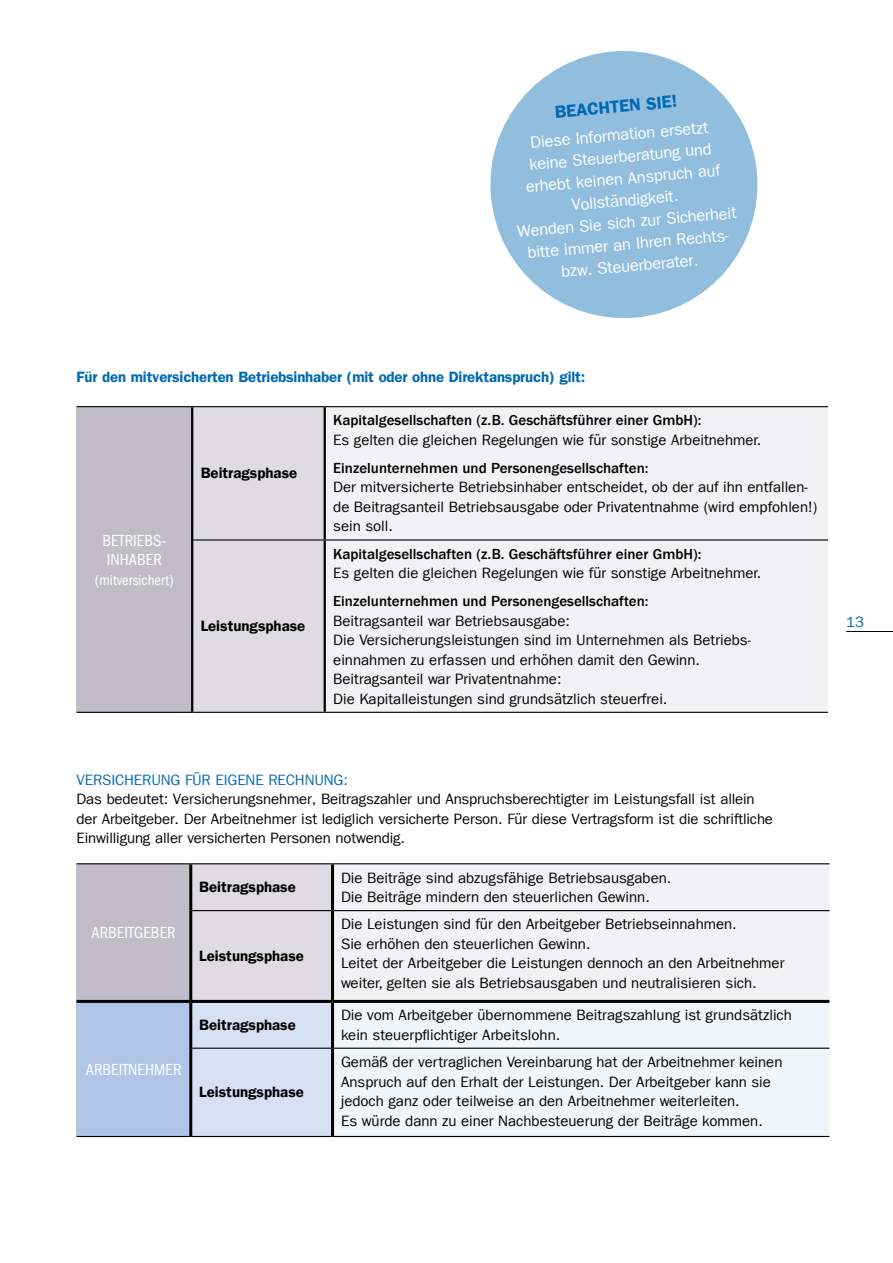
<style>
.page{position:relative;width:893px;height:1263px;background:#fff}
.page>*{position:absolute;margin:0;border:0;box-sizing:border-box;transform-origin:0 0}
.t1{font:17.4px "Franklin Gothic LT Com Dm";color:#0069b4}
.t2{font:16.5px/21.9px "Franklin Gothic LT Com";color:#fff;text-align:center}
.t3{font:condensed 16.5px/19.5px "Franklin Gothic LT Com";color:#fff}
.t4{font:15px/19.5px "Franklin Gothic LT Com";color:#000}
.t5{font:500 15px "Franklin Gothic LT Com";color:#000}
.t6{font:15px "Franklin Gothic LT Com Dm";color:#000}
.t7{font:15px "Franklin Gothic LT Com Dm";letter-spacing:-.01em;color:#0069b4}
.t8{font:15px "Franklin Gothic LT Com";letter-spacing:-.01em;color:#0069b4}
.t9{font:condensed 15px "Franklin Gothic LT Com";color:#fff}
</style>
<div class="page">
<hr style="left:846px;top:631px;width:47px;height:1px;background:#000">
<div style="left:77px;top:407px;width:115px;height:305px;background:#c0bdc8"></div>
<div style="left:193px;top:407px;width:131px;height:305px;background:#dedce2"></div>
<div style="left:326px;top:407px;width:502px;height:305px;background:#f2f1f4"></div>
<hr style="left:77px;top:406px;width:115px;height:1px;background:#000">
<hr style="left:192px;top:406px;width:133px;height:1px;background:#000">
<hr style="left:325px;top:406px;width:503px;height:1px;background:#000">
<hr style="left:77px;top:712px;width:115px;height:1px;background:#000">
<hr style="left:192px;top:712px;width:133px;height:1px;background:#000">
<hr style="left:325px;top:712px;width:503px;height:1px;background:#000">
<hr style="left:191px;top:407px;width:2px;height:133px;background:#000">
<hr style="left:324px;top:407px;width:2px;height:132px;background:#000">
<hr style="left:191px;top:540px;width:2px;height:172px;background:#000">
<hr style="left:324px;top:540px;width:2px;height:172px;background:#000">
<hr style="left:193px;top:539px;width:132px;height:1px;background:#000">
<hr style="left:325px;top:539px;width:503px;height:1px;background:#000">
<div style="left:77px;top:864px;width:114px;height:137px;background:#c0bdc8"></div>
<div style="left:334px;top:864px;width:495px;height:136px;background:#f2f1f4"></div>
<div style="left:77px;top:1001px;width:114px;height:135px;background:#b0c5e7"></div>
<svg style="left:192px;top:864px;width:139px;height:272px;background:#d9dde9"></svg>
<div style="left:334px;top:1003px;width:495px;height:133px;background:#f0f4fb"></div>
<hr style="left:77px;top:863px;width:114px;height:1px;background:#000">
<hr style="left:191px;top:863px;width:142px;height:1px;background:#000">
<hr style="left:333px;top:863px;width:496px;height:1px;background:#000">
<hr style="left:192px;top:910px;width:139px;height:1px;background:#000">
<hr style="left:334px;top:910px;width:495px;height:1px;background:#000">
<hr style="left:192px;top:1048px;width:139px;height:1px;background:#000">
<hr style="left:334px;top:1048px;width:495px;height:1px;background:#000">
<hr style="left:77px;top:1136px;width:114px;height:1px;background:#000">
<hr style="left:191px;top:1136px;width:142px;height:1px;background:#000">
<hr style="left:333px;top:1136px;width:496px;height:1px;background:#000">
<hr style="left:189px;top:864px;width:3px;height:47px;background:#000">
<hr style="left:331px;top:864px;width:3px;height:47px;background:#000">
<hr style="left:189px;top:911px;width:3px;height:89px;background:#000">
<hr style="left:331px;top:911px;width:3px;height:89px;background:#000">
<hr style="left:189px;top:1003px;width:3px;height:45px;background:#000">
<hr style="left:331px;top:1003px;width:3px;height:45px;background:#000">
<hr style="left:189px;top:1048px;width:3px;height:88px;background:#000">
<hr style="left:331px;top:1048px;width:3px;height:88px;background:#000">
<hr style="left:77px;top:1000px;width:114px;height:3px;background:#000">
<hr style="left:191px;top:1000px;width:142px;height:3px;background:#000">
<hr style="left:333px;top:1000px;width:496px;height:3px;background:#000">
<svg style="left:490px;top:51px;width:268px;height:267px;fill:#92bede"></svg>
<p class="t1" style="left:554px;top:101px;width:124px;rotate:-5deg">BEACHTEN SIE!</p>
<p class="t2" style="left:509px;top:133px;width:221px;rotate:-5deg">Diese Information ersetzt keine Steuerberatung und erhebt keinen Anspruch auf<br>Vollständigkeit.<br>Wenden Sie sich zur Sicherheit bitte immer an Ihren Rechts&shy;bzw. Steuerberater.</p>
<p class="t7" style="left:77px;top:368px;width:510px">Für den mitversicherten Betriebsinhaber (mit oder ohne Direktanspruch) gilt:</p>
<p class="t3" style="left:102px;top:531px;width:65px">BETRIEBS-<br>INHABER</p>
<p class="t9" style="left:95px;top:571px;width:80px">(mitversichert)</p>
<p class="t6" style="left:201px;top:464px;width:98px">Beitragsphase</p>
<p class="t6" style="left:201px;top:617px;width:106px">Leistungsphase</p>
<p class="t5" style="left:333px;top:412px;width:370px">Kapitalgesellschaften (z.B. Geschäftsführer einer GmbH):</p>
<p class="t4" style="left:333px;top:430px;width:430px">Es gelten die gleichen Regelungen wie für sonstige Arbeitnehmer.</p>
<p class="t5" style="left:333px;top:460px;width:317px">Einzelunternehmen und Personengesellschaften:</p>
<p class="t4" style="left:333px;top:478px;width:485px">Der mitversicherte Betriebsinhaber entscheidet, ob der auf ihn entfallen&shy;de Beitragsanteil Betriebsausgabe oder Privatentnahme (wird empfohlen!) sein soll.</p>
<p class="t5" style="left:333px;top:545px;width:370px">Kapitalgesellschaften (z.B. Geschäftsführer einer GmbH):</p>
<p class="t4" style="left:333px;top:563px;width:430px">Es gelten die gleichen Regelungen wie für sonstige Arbeitnehmer.</p>
<p class="t5" style="left:333px;top:593px;width:317px">Einzelunternehmen und Personengesellschaften:</p>
<p class="t4" style="left:333px;top:611px;width:419px">Beitragsanteil war Betriebsausgabe:<br>Die Versicherungsleistungen sind im Unternehmen als Betriebs&shy;einnahmen zu erfassen und erhöhen damit den Gewinn.<br>Beitragsanteil war Privatentnahme:<br>Die Kapitalleistungen sind grundsätzlich steuerfrei.</p>
<p class="t8" style="left:77px;top:771px;width:273px">VERSICHERUNG FÜR EIGENE RECHNUNG:</p>
<p class="t4" style="left:77px;top:789px;width:698px">Das bedeutet: Versicherungsnehmer, Beitragszahler und Anspruchsberechtigter im Leistungsfall ist allein der Arbeitgeber. Der Arbeitnehmer ist lediglich versicherte Person. Für diese Vertragsform ist die schriftliche<br>Einwilligung aller versicherten Personen notwendig.</p>
<p class="t3" style="left:92px;top:923px;width:86px">ARBEITGEBER</p>
<p class="t3" style="left:86px;top:1059px;width:97px">ARBEITNEHMER</p>
<p class="t6" style="left:199px;top:878px;width:98px">Beitragsphase</p>
<p class="t4" style="left:341px;top:868px;width:332px">Die Beiträge sind abzugsfähige Betriebsausgaben.<br>Die Beiträge mindern den steuerlichen Gewinn.</p>
<p class="t6" style="left:199px;top:947px;width:106px">Leistungsphase</p>
<p class="t4" style="left:341px;top:915px;width:445px">Die Leistungen sind für den Arbeitgeber Betriebseinnahmen.<br>Sie erhöhen den steuerlichen Gewinn.<br>Leitet der Arbeitgeber die Leistungen dennoch an den Arbeitnehmer weiter, gelten sie als Betriebsausgaben und neutralisieren sich.</p>
<p class="t6" style="left:199px;top:1016px;width:98px">Beitragsphase</p>
<p class="t4" style="left:341px;top:1005px;width:452px">Die vom Arbeitgeber übernommene Beitragszahlung ist grundsätzlich kein steuerpflichtiger Arbeitslohn.</p>
<p class="t6" style="left:199px;top:1083px;width:106px">Leistungsphase</p>
<p class="t4" style="left:341px;top:1052px;width:443px">Gemäß der vertraglichen Vereinbarung hat der Arbeitnehmer keinen Anspruch auf den Erhalt der Leistungen. Der Arbeitgeber kann sie jedoch ganz oder teilweise an den Arbeitnehmer weiterleiten.<br>Es würde dann zu einer Nachbesteuerung der Beiträge kommen.</p>
<p class="t8" style="left:846px;top:613px;width:19px">13</p>
</div>
